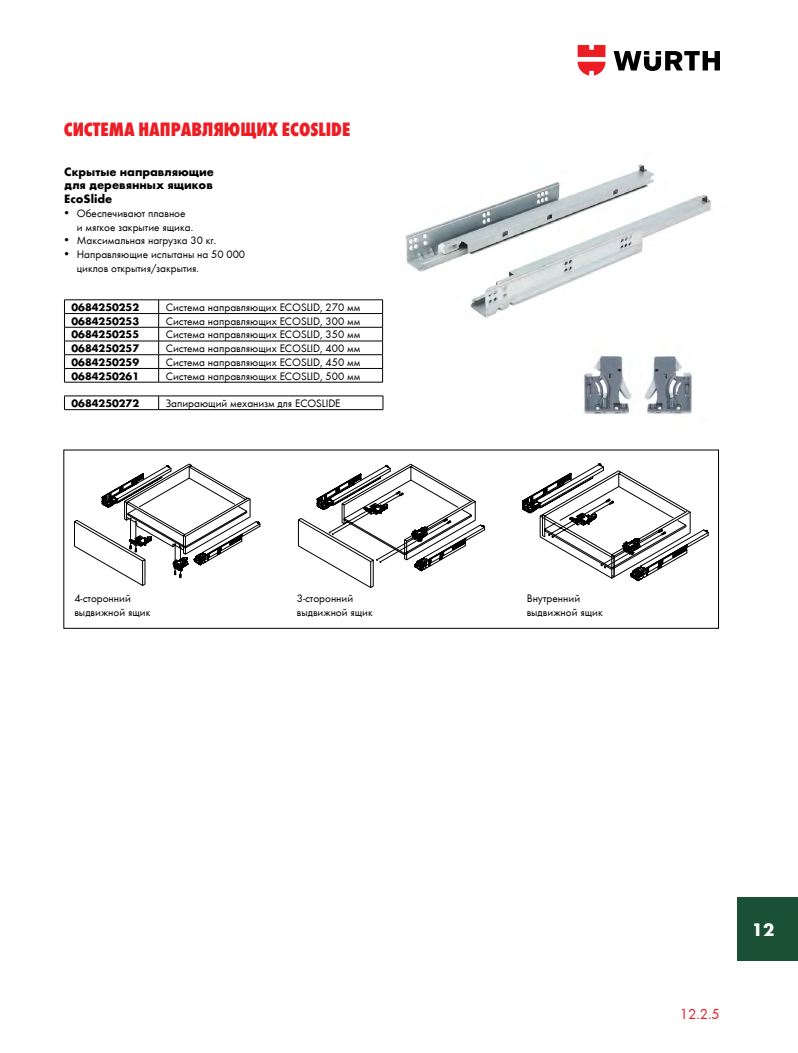
<style>
.page{position:relative;width:798px;height:1053px;background:#fff}
.page>*{position:absolute;margin:0;border:0;box-sizing:border-box;transform-origin:0 0}
.t1{font:20px "Wuerth Extra Bold Cond Caps";color:#ed1d24}
.t2{font:700 18.75px "Wuerth";color:#fff}
.t3{font:15px "Wuerth";color:#ed1d24}
.t4{font:700 12.5px/13.8px "Wuerth";color:#000;text-align:justify}
.t5{font:11.25px/13.8px "Wuerth";color:#000}
.t6{font:700 11.25px "Wuerth";color:#000}
</style>
<div class="page">
<img style="left:405px;top:164px;width:306px;height:154px">
<hr style="left:64px;top:395px;width:95px;height:1px;background:#000">
<svg style="left:64px;top:396px;width:1px;height:13px"></svg>
<hr style="left:159px;top:395px;width:224px;height:1px;background:#000">
<svg style="left:382px;top:396px;width:1px;height:13px"></svg>
<hr style="left:64px;top:409px;width:95px;height:1px;background:#000">
<hr style="left:159px;top:409px;width:224px;height:1px;background:#000">
<svg style="left:158px;top:396px;width:1px;height:13px"></svg>
<img style="left:584px;top:355px;width:108px;height:59px">
<hr style="left:64px;top:299px;width:95px;height:1px;background:#000">
<hr style="left:159px;top:299px;width:223px;height:1px;background:#000">
<svg style="left:64px;top:300px;width:1px;height:82px"></svg>
<svg style="left:382px;top:300px;width:1px;height:82px"></svg>
<hr style="left:64px;top:382px;width:95px;height:1px;background:#000">
<hr style="left:159px;top:382px;width:223px;height:1px;background:#000">
<hr style="left:64px;top:313px;width:95px;height:1px;background:#000">
<hr style="left:159px;top:313px;width:223px;height:1px;background:#000">
<hr style="left:64px;top:327px;width:95px;height:1px;background:#000">
<hr style="left:159px;top:327px;width:223px;height:1px;background:#000">
<hr style="left:64px;top:341px;width:95px;height:1px;background:#000">
<hr style="left:159px;top:341px;width:223px;height:1px;background:#000">
<hr style="left:64px;top:354px;width:95px;height:1px;background:#000">
<hr style="left:159px;top:354px;width:223px;height:1px;background:#000">
<hr style="left:64px;top:368px;width:95px;height:1px;background:#000">
<hr style="left:159px;top:368px;width:223px;height:1px;background:#000">
<svg style="left:158px;top:300px;width:1px;height:82px"></svg>
<svg style="left:74px;top:464px;width:186px;height:121px"></svg>
<svg style="left:298px;top:464px;width:187px;height:124px"></svg>
<svg style="left:522px;top:463px;width:186px;height:118px"></svg>
<svg style="left:613px;top:51px;width:106px;height:20px"></svg>
<svg style="left:577px;top:45px;width:28px;height:30px"></svg>
<div style="left:737px;top:896px;width:60px;height:64px;background:#1a5135"></div>
<h1 class="t1" style="left:64px;top:116px;width:288px">СИСТЕМА НАПРАВЛЯЮЩИХ ECOSLIDE</h1>
<p class="t4" style="left:64px;top:163px;width:151px">Скрытые направляющие для деревянных ящиков EcoSlide</p>
<p class="t5" style="left:77px;top:206px;width:118px;text-indent:-12px">• Обеспечивают плавное и мягкое закрытие ящика.</p>
<p class="t5" style="left:64px;top:233px;width:153px">• Максимальная нагрузка 30 кг.</p>
<p class="t5" style="left:77px;top:247px;width:170px;text-indent:-12px">• Направляющие испытаны на 50 000 циклов открытия/закрытия.</p>
<p class="t6" style="left:71px;top:299px;width:69px">0684250252</p>
<p class="t5" style="left:166px;top:300px;width:196px">Система направляющих ECОSLID, 270 мм</p>
<p class="t6" style="left:71px;top:313px;width:69px">0684250253</p>
<p class="t5" style="left:166px;top:313px;width:196px">Система направляющих ECОSLID, 300 мм</p>
<p class="t6" style="left:71px;top:326px;width:69px">0684250255</p>
<p class="t5" style="left:166px;top:327px;width:196px">Система направляющих ECОSLID, 350 мм</p>
<p class="t6" style="left:71px;top:340px;width:69px">0684250257</p>
<p class="t5" style="left:166px;top:341px;width:196px">Система направляющих ECОSLID, 400 мм</p>
<p class="t6" style="left:71px;top:354px;width:69px">0684250259</p>
<p class="t5" style="left:166px;top:354px;width:196px">Система направляющих ECОSLID, 450 мм</p>
<p class="t6" style="left:71px;top:367px;width:69px">0684250261</p>
<p class="t5" style="left:166px;top:368px;width:196px">Система направляющих ECОSLID, 500 мм</p>
<p class="t6" style="left:71px;top:395px;width:69px">0684250272</p>
<p class="t5" style="left:166px;top:396px;width:176px">Запирающий механизм для ECOSLIDE</p>
<p class="t5" style="left:74px;top:591px;width:77px">4-сторонний выдвижной ящик</p>
<p class="t5" style="left:297px;top:591px;width:77px">3-сторонний выдвижной ящик</p>
<p class="t5" style="left:526px;top:591px;width:77px">Внутренний выдвижной ящик</p>
<h3 class="t3" style="left:679px;top:1004px;width:41px">12.2.5</h3>
<h2 class="t2" style="left:751px;top:916px;width:24px">12</h2>
</div>
